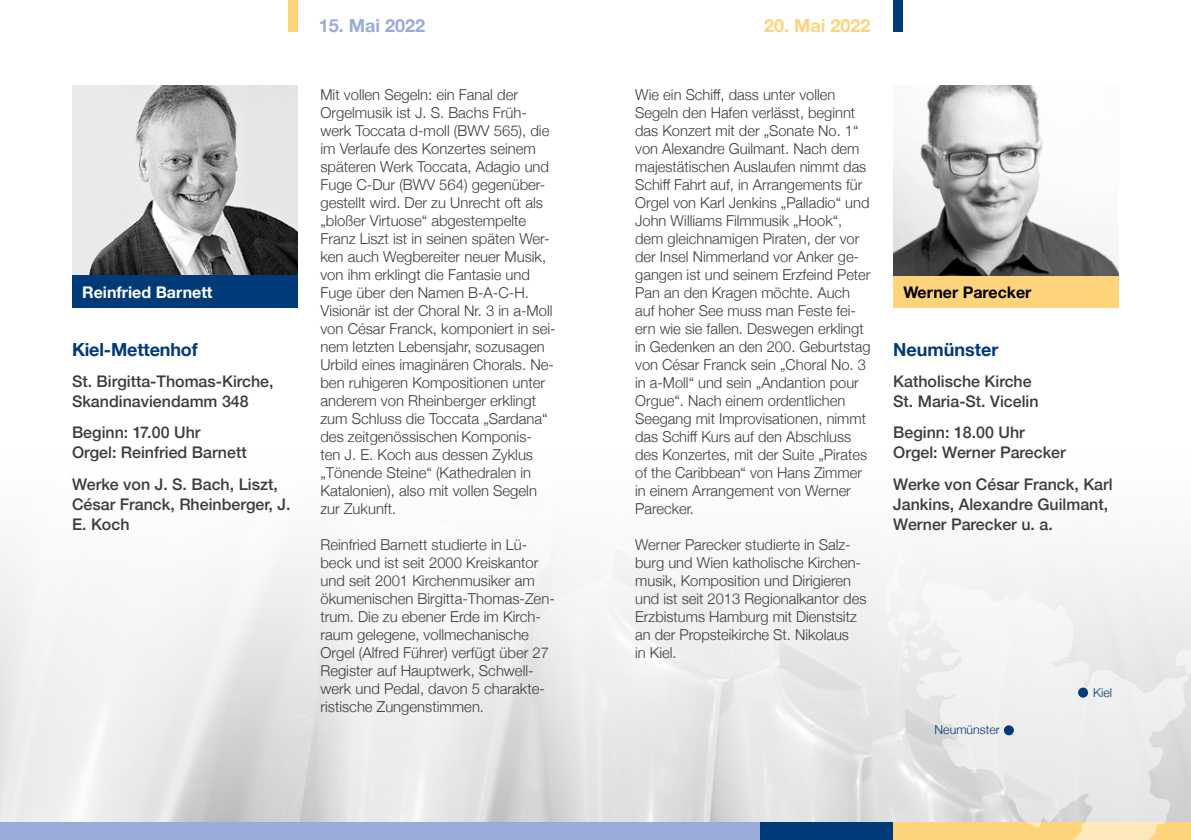
<style>
.page{position:relative;width:1191px;height:840px;background:#fff}
.page>*{position:absolute;margin:0;border:0;box-sizing:border-box;transform-origin:0 0}
.t1{font:700 18px "Helvetica Neue";letter-spacing:-.01em;color:#003a78}
.t2{font:700 18px "Helvetica Neue";color:#fed47a}
.t3{font:700 18px "Helvetica Neue";color:#99abd8}
.t4{font:500 16px/20px "Helvetica Neue";color:#3c3c3b}
.t5{font:700 16px "Helvetica Neue";color:#000}
.t6{font:700 16px "Helvetica Neue";color:#fff}
.t7{font:300 15px/18px "Helvetica Neue";color:#3c3c3b}
.t8{font:300 12.4px "Helvetica Neue";color:#003a78}
</style>
<div class="page">
<div style="left:760px;top:822px;width:133px;height:17px;background:#003a78"></div>
<div style="left:893px;top:822px;width:298px;height:17px;background:#fed47a"></div>
<svg style="left:1189px;top:647px;width:2px;height:27px"></svg>
<svg style="left:885px;top:552px;width:51px;height:121px"></svg>
<svg style="left:912px;top:580px;width:277px;height:259px;fill:#eeecec"></svg>
<div style="left:0;top:822px;width:760px;height:17px;background:#99abd8"></div>
<div style="left:893px;top:0;width:10px;height:31px;background:#003a78"></div>
<div style="left:288px;top:0;width:10px;height:31px;background:#fed47a"></div>
<img style="left:72px;top:85px;width:226px;height:190px">
<div style="left:72px;top:275px;width:226px;height:33px;background:#003a78"></div>
<div style="left:893px;top:275px;width:226px;height:33px;background:#fed47a"></div>
<img style="left:893px;top:85px;width:226px;height:190px">
<div style="left:1078px;top:687px;width:10px;height:10px;background:#003a78;border-radius:50%"></div>
<div style="left:1004px;top:725px;width:10px;height:10px;background:#003a78;border-radius:50%"></div>
<p class="t6" style="left:82px;top:279px;width:132px">Reinfried Barnett</p>
<p class="t1" style="left:72px;top:335px;width:127px">Kiel-Mettenhof</p>
<p class="t4" style="left:72px;top:370px;width:203px">St. Birgitta-Thomas-Kirche,<br>Skandinaviendamm 348</p>
<p class="t4" style="left:72px;top:421px;width:176px">Beginn: 17.00 Uhr<br>Orgel: Reinfried Barnett</p>
<p class="t4" style="left:72px;top:472px;width:220px">Werke von J. S. Bach, Liszt,<br>César Franck, Rheinberger, J.<br>E. Koch</p>
<p class="t3" style="left:319px;top:11px;width:108px">15. Mai 2022</p>
<p class="t7" style="left:320px;top:84px;width:237px">Mit vollen Segeln: ein Fanal der Orgelmusik ist J. S. Bachs Früh&shy;werk Toccata d-moll (BWV 565), die im Verlaufe des Konzertes seinem späteren Werk Toccata, Adagio und Fuge C-Dur (BWV 564) gegenüber&shy;gestellt wird. Der zu Unrecht oft als „bloßer Virtuose“ abgestempelte Franz Liszt ist in seinen späten Wer&shy;ken auch Wegbereiter neuer Musik, von ihm erklingt die Fantasie und Fuge über den Namen B-A-C-H.<br>Visionär ist der Choral Nr. 3 in a-Moll von César Franck, komponiert in sei&shy;nem letzten Lebensjahr, sozusagen Urbild eines imaginären Chorals. Ne&shy;ben ruhigeren Kompositionen unter anderem von Rheinberger erklingt zum Schluss die Toccata „Sardana“ des zeitgenössischen Komponis&shy;ten J. E. Koch aus dessen Zyklus „Tönende Steine“ (Kathedralen in Katalonien), also mit vollen Segeln zur Zukunft.</p>
<p class="t7" style="left:320px;top:534px;width:236px">Reinfried Barnett studierte in Lü&shy;beck und ist seit 2000 Kreiskantor und seit 2001 Kirchenmusiker am ökumenischen Birgitta-Thomas-Zen&shy;trum. Die zu ebener Erde im Kirch&shy;raum gelegene, vollmechanische Orgel (Alfred Führer) verfügt über 27<br>Register auf Hauptwerk, Schwell&shy;werk und Pedal, davon 5 charakte&shy;ristische Zungenstimmen.</p>
<p class="t2" style="left:764px;top:11px;width:108px">20. Mai 2022</p>
<p class="t7" style="left:635px;top:84px;width:237px">Wie ein Schiff, dass unter vollen Segeln den Hafen verlässt, beginnt das Konzert mit der „Sonate No. 1“ von Alexandre Guilmant. Nach dem majestätischen Auslaufen nimmt das Schiff Fahrt auf, in Arrangements für Orgel von Karl Jenkins „Palladio“ und John Williams Filmmusik „Hook“, dem gleichnamigen Piraten, der vor der Insel Nimmerland vor Anker ge&shy;gangen ist und seinem Erzfeind Peter Pan an den Kragen möchte. Auch auf hoher See muss man Feste fei&shy;ern wie sie fallen. Deswegen erklingt in Gedenken an den 200. Geburtstag von César Franck sein „Choral No. 3 in a-Moll“ und sein „Andantion pour Orgue“. Nach einem ordentlichen Seegang mit Improvisationen, nimmt das Schiff Kurs auf den Abschluss des Konzertes, mit der Suite „Pirates of the Caribbean“ von Hans Zimmer in einem Arrangement von Werner Parecker.</p>
<p class="t7" style="left:635px;top:534px;width:233px">Werner Parecker studierte in Salz&shy;burg und Wien katholische Kirchen&shy;musik, Komposition und Dirigieren und ist seit 2013 Regionalkantor des<br>Erzbistums Hamburg mit Dienstsitz an der Propsteikirche St. Nikolaus<br>in Kiel.</p>
<p class="t5" style="left:903px;top:279px;width:129px">Werner Parecker</p>
<p class="t5" style="left:903px;top:279px;width:46px">Name</p>
<p class="t1" style="left:893px;top:335px;width:107px">Neumünster</p>
<p class="t4" style="left:893px;top:370px;width:147px">Katholische Kirche<br>St. Maria-St. Vicelin</p>
<p class="t4" style="left:893px;top:421px;width:174px">Beginn: 18.00 Uhr<br>Orgel: Werner Parecker</p>
<p class="t4" style="left:893px;top:472px;width:221px">Werke von César Franck, Karl<br>Jankins, Alexandre Guilmant,<br>Werner Parecker u. a.</p>
<p class="t8" style="left:934px;top:719px;width:67px">Neumünster</p>
<p class="t8" style="left:1093px;top:682px;width:20px">Kiel</p>
</div>
